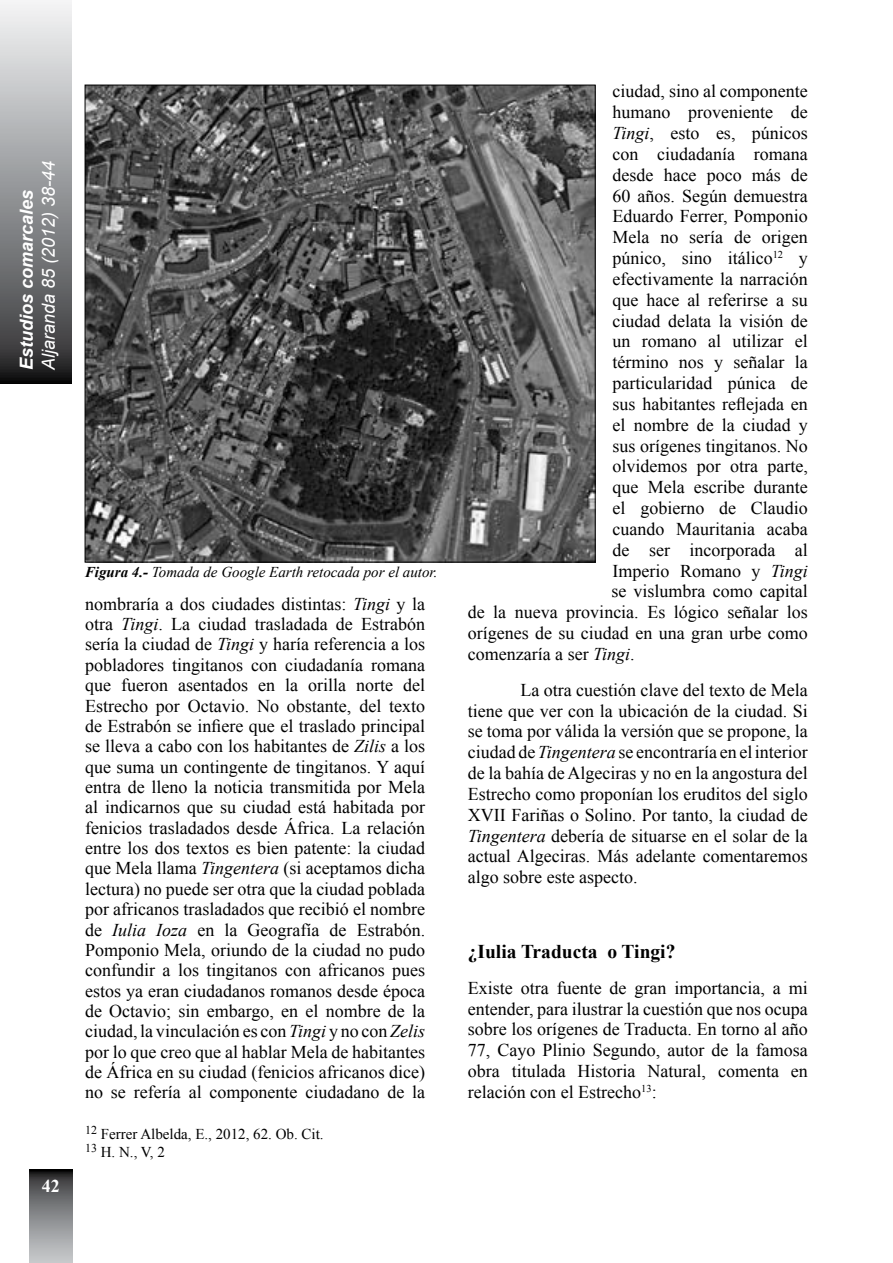
<style>
.page{position:relative;width:893px;height:1263px;background:#fff}
.page>*{position:absolute;margin:0;border:0;box-sizing:border-box;transform-origin:0 0}
.t1{font:700 19.5px "Times New Roman";color:#000}
.t2{font:18px/20.4px "Times New Roman";color:#000;text-align:justify}
.t3{font:italic 18px "Arial";color:#fff}
.t4{font:italic 700 18px "Arial";color:#fff}
.t5{font:700 18px "Times New Roman";color:#fff}
.t6{font:italic 15px "Times New Roman";color:#000}
.t7{font:15px/18px "Times New Roman";color:#000}
.s1{font-weight:700}
.s2{font-style:italic}
</style>
<div class="page">
<svg style="left:30px;top:1170px;width:42px;height:93px;background:#818385"></svg>
<svg style="left:0;top:2px;width:71px;height:381px;background:#909294"></svg>
<img style="left:87px;top:87px;width:507px;height:473px">
<p class="t4" style="left:15px;top:370px;width:182px;rotate:-90deg">Estudios comarcales</p>
<p class="t3" style="left:37px;top:370px;width:211px;rotate:-90deg">Aljaranda 85 (2012) 38-44</p>
<p class="t5" style="left:42px;top:1174px;width:19px">42</p>
<p class="t6" style="left:85px;top:562px;width:354px"><span class="s1">Figura 4.-</span> Tomada de Google Earth retocada por el autor.</p>
<p class="t2" style="left:85px;top:593px;width:342px">nombraría a dos ciudades distintas: <span class="s2">Tingi</span> y la otra <span class="s2">Tingi</span>. La ciudad trasladada de Estrabón sería la ciudad de <span class="s2">Tingi</span> y haría referencia a los pobladores tingitanos con ciudadanía romana que fueron asentados en la orilla norte del Estrecho por Octavio. No obstante, del texto de Estrabón se infiere que el traslado principal se lleva a cabo con los habitantes de <span class="s2">Zilis</span> a los que suma un contingente de tingitanos. Y aquí entra de lleno la noticia transmitida por Mela al indicarnos que su ciudad está habitada por fenicios trasladados desde África. La relación entre los dos textos es bien patente: la ciudad que Mela llama <span class="s2">Tingentera</span> (si aceptamos dicha lectura) no puede ser otra que la ciudad poblada por africanos trasladados que recibió el nombre de <span class="s2">Iulia Ioza</span> en la Geografía de Estrabón.<br>Pomponio Mela, oriundo de la ciudad no pudo confundir a los tingitanos con africanos pues estos ya eran ciudadanos romanos desde época de Octavio; sin embargo, en el nombre de la ciudad, la vinculación es con <span class="s2">Tingi</span> y no con <span class="s2">Zelis </span>por lo que creo que al hablar Mela de habitantes de África en su ciudad (fenicios africanos dice) no se refería al componente ciudadano de la</p>
<p class="t7" style="left:85px;top:1124px;width:240px"><sup>12</sup> Ferrer Albelda, E., 2012, 62. Ob. Cit.<br><sup>13</sup> H. N., V, 2</p>
<p class="t2" style="left:613px;top:81px;width:197px">ciudad, sino al componente</p>
<p class="t2" style="left:613px;top:102px;width:197px">humano proveniente de</p>
<p class="t2" style="left:613px;top:123px;width:197px"><span class="s2">Tingi</span>, esto es, púnicos</p>
<p class="t2" style="left:613px;top:143px;width:197px">con ciudadanía romana</p>
<p class="t2" style="left:613px;top:164px;width:197px">desde hace poco más de</p>
<p class="t2" style="left:613px;top:185px;width:197px">60 años. Según demuestra</p>
<p class="t2" style="left:613px;top:206px;width:197px">Eduardo Ferrer, Pomponio</p>
<p class="t2" style="left:613px;top:227px;width:197px">Mela no sería de origen</p>
<p class="t2" style="left:613px;top:248px;width:197px">púnico, sino itálico<sup>12</sup> y</p>
<p class="t2" style="left:613px;top:268px;width:197px">efectivamente la narración</p>
<p class="t2" style="left:613px;top:289px;width:197px">que hace al referirse a su</p>
<p class="t2" style="left:613px;top:310px;width:197px">ciudad delata la visión de</p>
<p class="t2" style="left:613px;top:331px;width:197px">un romano al utilizar el</p>
<p class="t2" style="left:613px;top:352px;width:197px">término nos y señalar la</p>
<p class="t2" style="left:613px;top:373px;width:197px">particularidad púnica de</p>
<p class="t2" style="left:613px;top:393px;width:197px">sus habitantes reflejada en</p>
<p class="t2" style="left:613px;top:414px;width:197px">el nombre de la ciudad y</p>
<p class="t2" style="left:613px;top:435px;width:197px">sus orígenes tingitanos. No</p>
<p class="t2" style="left:613px;top:456px;width:197px">olvidemos por otra parte,</p>
<p class="t2" style="left:613px;top:477px;width:197px">que Mela escribe durante</p>
<p class="t2" style="left:613px;top:498px;width:197px">el gobierno de Claudio</p>
<p class="t2" style="left:613px;top:518px;width:197px">cuando Mauritania acaba</p>
<p class="t2" style="left:613px;top:539px;width:197px">de ser incorporada al</p>
<p class="t2" style="left:613px;top:560px;width:197px">Imperio Romano y <span class="s2">Tingi</span></p>
<p class="t2" style="left:611px;top:581px;width:198px">se vislumbra como capital</p>
<p class="t2" style="left:468px;top:602px;width:342px">de la nueva provincia. Es lógico señalar los</p>
<p class="t2" style="left:468px;top:622px;width:342px">orígenes de su ciudad en una gran urbe como</p>
<p class="t2" style="left:468px;top:643px;width:168px">comenzaría a ser <span class="s2">Tingi</span>.</p>
<p class="t2" style="left:468px;top:679px;width:342px;line-height:20.9px;text-indent:53px">La otra cuestión clave del texto de Mela tiene que ver con la ubicación de la ciudad. Si se toma por válida la versión que se propone, la ciudad de <span class="s2">Tingentera</span> se encontraría en el interior de la bahía de Algeciras y no en la angostura del Estrecho como proponían los eruditos del siglo XVII Fariñas o Solino. Por tanto, la ciudad de <span class="s2">Tingentera</span> debería de situarse en el solar de la actual Algeciras. Más adelante comentaremos algo sobre este aspecto.</p>
<p class="t1" style="left:468px;top:938px;width:209px">¿Iulia Traducta o Tingi?</p>
<p class="t2" style="left:468px;top:977px;width:342px;line-height:20.9px">Existe otra fuente de gran importancia, a mi entender, para ilustrar la cuestión que nos ocupa sobre los orígenes de Traducta. En torno al año 77, Cayo Plinio Segundo, autor de la famosa obra titulada Historia Natural, comenta en relación con el Estrecho<sup>13</sup>:</p>
</div>
